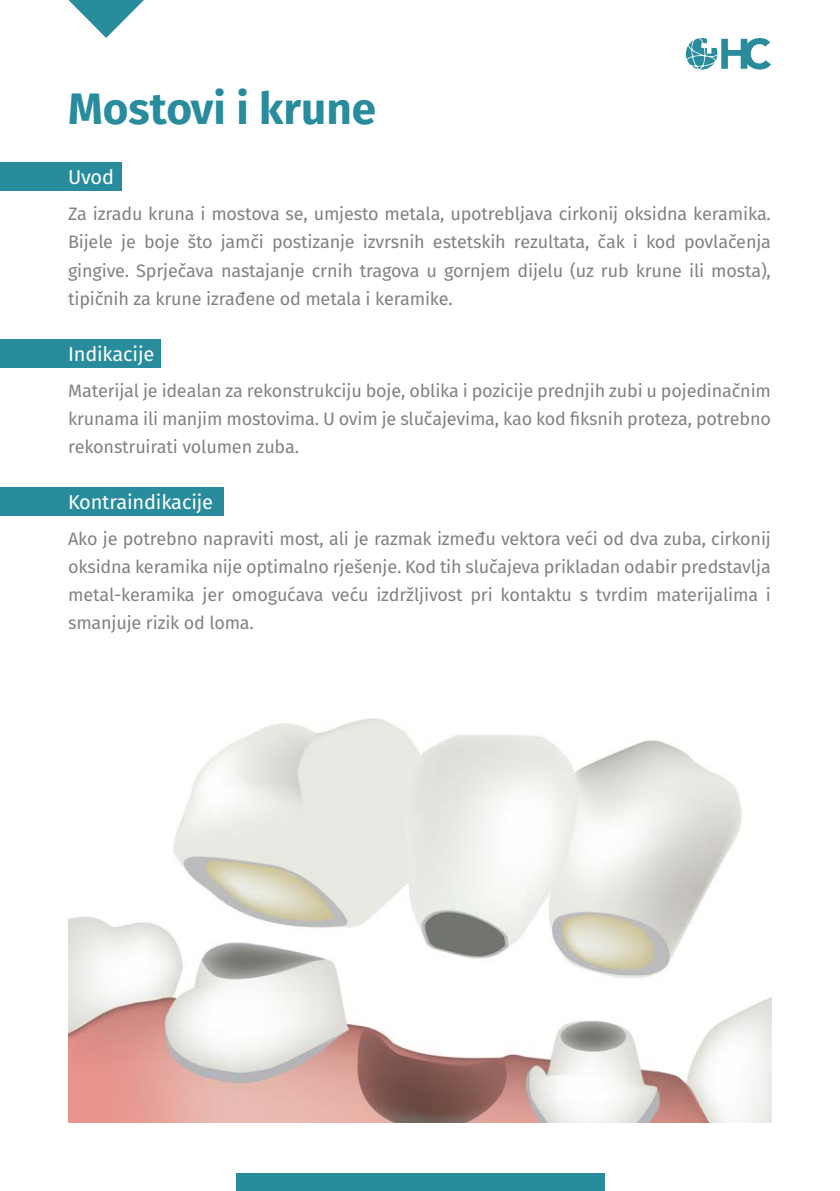
<style>
.page{position:relative;width:840px;height:1191px;background:#fff}
.page>*{position:absolute;margin:0;border:0;box-sizing:border-box;transform-origin:0 0}
.t1{font:700 44px "Fira Sans";color:#298c9d}
.t2{font:20px "Fira Sans";letter-spacing:-.01em;color:#fff}
.t3{font:18px/28px "Fira Sans";letter-spacing:-.01em;color:#808285;text-align:justify}
</style>
<div class="page">
<div style="left:0;top:163px;width:121px;height:28px;background:#298c9d"></div>
<div style="left:0;top:339px;width:161px;height:28px;background:#298c9d"></div>
<div style="left:0;top:487px;width:223px;height:28px;background:#298c9d"></div>
<div style="left:235px;top:1174px;width:369px;height:17px;background:#298c9d"></div>
<svg style="left:69px;top:1px;width:74px;height:37px"></svg>
<svg style="left:685px;top:38px;width:85px;height:32px"></svg>
<img style="left:68px;top:718px;width:702px;height:405px">
<h1 class="t1" style="left:68px;top:78px;width:309px">Mostovi i krune</h1>
<p class="t2" style="left:68px;top:163px;width:47px">Uvod</p>
<p class="t3" style="left:68px;top:200px;width:704px">Za izradu kruna i mostova se, umjesto metala, upotrebljava cirkonij oksidna keramika.<br>Bijele je boje što jamči postizanje izvrsnih estetskih rezultata, čak i kod povlačenja gingive. Sprječava nastajanje crnih tragova u gornjem dijelu (uz rub krune ili mosta), tipičnih za krune izrađene od metala i keramike.</p>
<p class="t2" style="left:68px;top:339px;width:88px">Indikacije</p>
<p class="t3" style="left:68px;top:376px;width:704px">Materijal je idealan za rekonstrukciju boje, oblika i pozicije prednjih zubi u pojedinačnim krunama ili manjim mostovima. U ovim je slučajevima, kao kod fiksnih proteza, potrebno rekonstruirati volumen zuba.</p>
<p class="t2" style="left:68px;top:487px;width:146px">Kontraindikacije</p>
<p class="t3" style="left:68px;top:524px;width:704px">Ako je potrebno napraviti most, ali je razmak između vektora veći od dva zuba, cirkonij oksidna keramika nije optimalno rješenje. Kod tih slučajeva prikladan odabir predstavlja metal-keramika jer omogućava veću izdržljivost pri kontaktu s tvrdim materijalima i smanjuje rizik od loma.</p>
</div>
